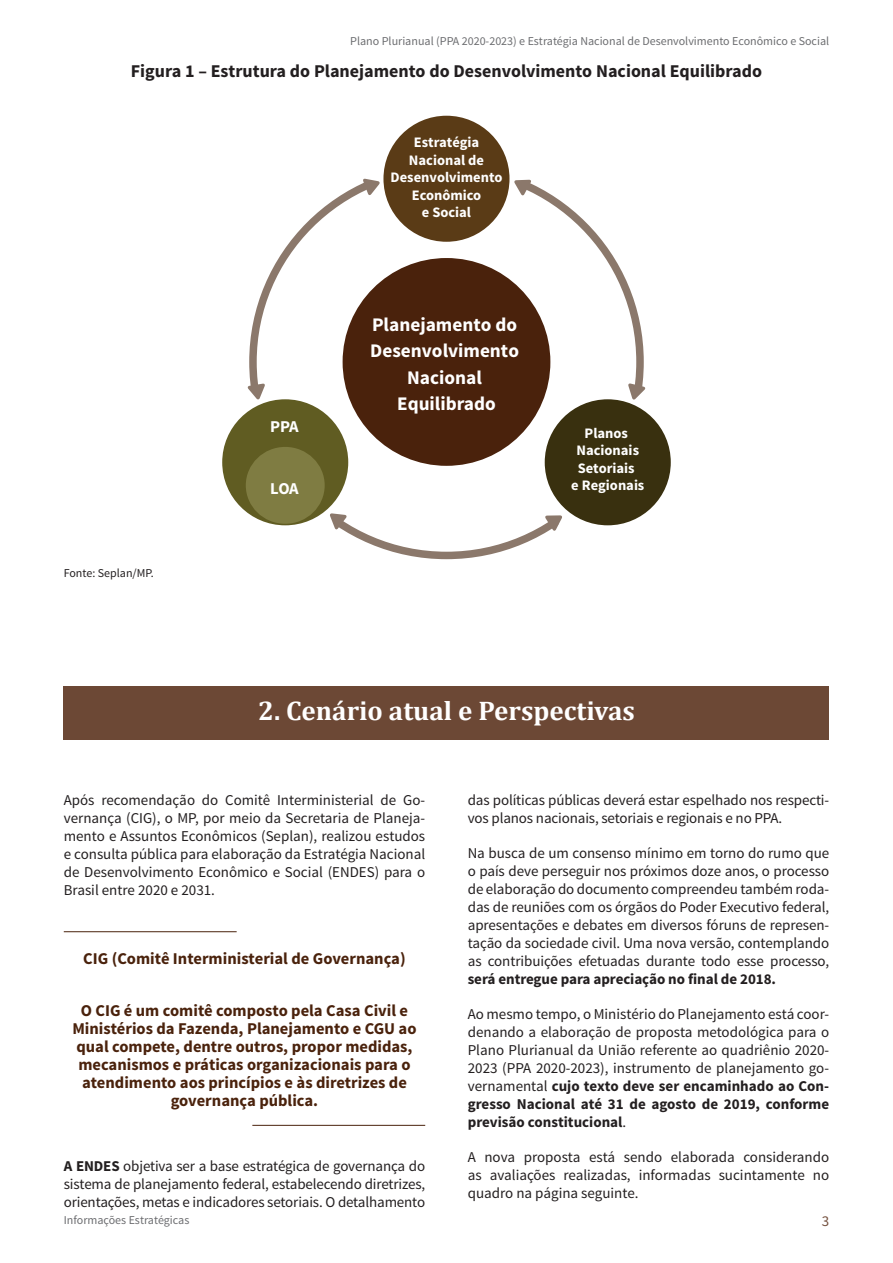
<style>
.page{position:relative;width:893px;height:1263px;background:#fff}
.page>*{position:absolute;margin:0;border:0;box-sizing:border-box;transform-origin:0 0}
.t1{font:700 27px "Cambria";color:#fff}
.t2{font:700 19.2px/26.4px "Source Sans Pro";color:#fff;text-align:center}
.t3{font:700 18px "Source Sans Pro";color:#231f20}
.t4{font:700 16.5px/18px "Source Sans Pro";color:#4a220c;text-align:center}
.t5{font:700 16.5px "Source Sans Pro";letter-spacing:-.025em;color:#fff}
.t6{font:15px/18px "Source Sans Pro";letter-spacing:-.01em;color:#231f20;text-align:justify}
.t7{font:700 15px "Source Sans Pro";letter-spacing:-.005em;color:#231f20}
.t8{font:15px "Source Sans Pro";color:#74503e}
.t9{font:700 14.55px/17.4px "Source Sans Pro";color:#fff;text-align:center}
.t10{font:12px "Source Sans Pro";color:#6c6d70}
.t11{font:12px "Source Sans Pro";color:#231f20}
.s1{font-weight:700}
</style>
<div class="page">
<div style="left:64px;top:687px;width:765px;height:53px;background:#6c4835"></div>
<hr style="left:64px;top:931px;width:173px;height:1px;background:#4a220c">
<hr style="left:252px;top:1125px;width:173px;height:1px;background:#4a220c">
<div style="left:343px;top:258px;width:207px;height:208px;background:#4a220c;border-radius:50%"></div>
<div style="left:383px;top:116px;width:126px;height:126px;background:#5a3b16;border-radius:50%"></div>
<div style="left:222px;top:399px;width:126px;height:126px;background:#605c22;border-radius:50%"></div>
<div style="left:246px;top:447px;width:79px;height:77px;background:#7f7c42;border-radius:50%"></div>
<div style="left:545px;top:399px;width:126px;height:126px;background:#39300f;border-radius:50%"></div>
<svg style="left:363px;top:178px;width:17px;height:17px"></svg>
<svg style="left:247px;top:383px;width:18px;height:17px"></svg>
<svg style="left:628px;top:383px;width:18px;height:17px"></svg>
<svg style="left:514px;top:180px;width:18px;height:16px"></svg>
<svg style="left:330px;top:513px;width:17px;height:17px"></svg>
<svg style="left:545px;top:515px;width:17px;height:16px"></svg>
<p class="t10" style="left:350px;top:34px;width:480px">Plano Plurianual (PPA 2020-2023) e Estratégia Nacional de Desenvolvimento Econômico e Social</p>
<p class="t3" style="left:131px;top:60px;width:633px">Figura 1 – Estrutura do Planejamento do Desenvolvimento Nacional Equilibrado</p>
<p class="t9" style="left:391px;top:134px;width:114px">Estratégia<br>Nacional de<br>Desenvolvimento<br>Econômico<br>e Social</p>
<p class="t11" style="left:64px;top:566px;width:92px">Fonte: Seplan/MP.</p>
<p class="t5" style="left:270px;top:416px;width:30px">PPA</p>
<p class="t5" style="left:270px;top:478px;width:30px">LOA</p>
<p class="t2" style="left:370px;top:312px;width:150px">Planejamento do<br>Desenvolvimento<br>Nacional<br>Equilibrado</p>
<p class="t9" style="left:571px;top:425px;width:74px">Planos<br>Nacionais<br>Setoriais<br>e Regionais</p>
<h1 class="t1" style="left:258px;top:691px;width:378px">2. Cenário atual e Perspectivas</h1>
<p class="t6" style="left:64px;top:791px;width:363px">Após recomendação do Comitê Interministerial de Go&shy;vernança (CIG), o MP, por meio da Secretaria de Planeja&shy;mento e Assuntos Econômicos (Seplan), realizou estudos e consulta pública para elaboração da Estratégia Nacional de Desenvolvimento Econômico e Social (ENDES) para o Brasil entre 2020 e 2031.</p>
<p class="t4" style="left:83px;top:950px;width:324px">CIG (Comitê Interministerial de Governança)</p>
<p class="t4" style="left:72px;top:1002px;width:346px">O CIG é um comitê composto pela Casa Civil e Ministérios da Fazenda, Planejamento e CGU ao qual compete, dentre outros, propor medidas, mecanismos e práticas organizacionais para o atendimento aos princípios e às diretrizes de governança pública.</p>
<p class="t6" style="left:64px;top:1157px;width:363px"><span class="s1">A ENDES</span> objetiva ser a base estratégica de governança do sistema de planejamento federal, estabelecendo diretrizes, orientações, metas e indicadores setoriais. O detalhamento</p>
<p class="t10" style="left:64px;top:1212px;width:127px">Informações Estratégicas</p>
<p class="t6" style="left:468px;top:791px;width:363px">das políticas públicas deverá estar espelhado nos respecti&shy;vos planos nacionais, setoriais e regionais e no PPA.</p>
<p class="t6" style="left:468px;top:844px;width:363px">Na busca de um consenso mínimo em torno do rumo que o país deve perseguir nos próximos doze anos, o processo de elaboração do documento compreendeu também roda&shy;das de reuniões com os órgãos do Poder Executivo federal, apresentações e debates em diversos fóruns de represen&shy;tação da sociedade civil. Uma nova versão, contemplando as contribuições efetuadas durante todo esse processo,</p>
<p class="t7" style="left:468px;top:970px;width:310px">será entregue para apreciação no final de 2018.</p>
<p class="t6" style="left:468px;top:1005px;width:363px">Ao mesmo tempo, o Ministério do Planejamento está coor&shy;denando a elaboração de proposta metodológica para o Plano Plurianual da União referente ao quadriênio 2020- 2023 (PPA 2020-2023), instrumento de planejamento go&shy;vernamental <span class="s1">cujo texto deve ser encaminhado ao Con&shy;gresso Nacional até 31 de agosto de 2019, conforme previsão constitucional</span>.</p>
<p class="t6" style="left:468px;top:1148px;width:363px">A nova proposta está sendo elaborada considerando as avaliações realizadas, informadas sucintamente no quadro na página seguinte.</p>
<p class="t8" style="left:822px;top:1212px;width:9px">3</p>
</div>
